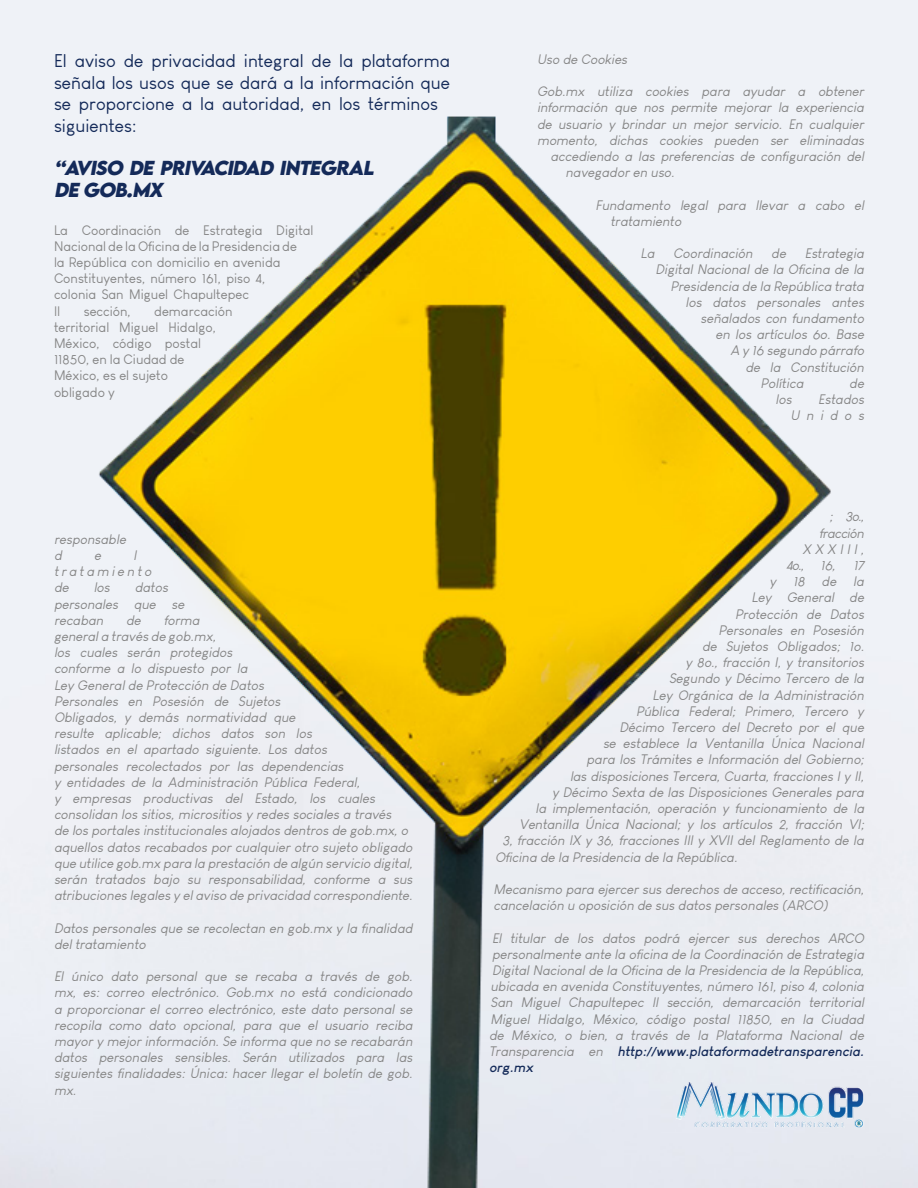
<style>
.page{position:relative;width:918px;height:1188px;background:#fff}
.page>*{position:absolute;margin:0;border:0;box-sizing:border-box;transform-origin:0 0}
.t1{font:18px/21.6px "Louis George Cafe";color:#142a59}
.t2{font:italic 700 18px/21.6px "LEMONMILK";color:#142a59}
.t3{font:italic 13.5px/16.2px "Louis George Cafe";color:#858585}
.t4{font:13.5px/16.2px "Louis George Cafe";color:#858585}
.s1{font-weight:700;color:#142a59}
</style>
<div class="page">
<img style="left:0;top:0;width:918px;height:1188px">
<img style="left:670px;top:1069px;width:201px;height:65px">
<p class="t1" style="left:54px;top:50px;width:398px">El aviso de privacidad integral de la plataforma señala los usos que se dará a la información que se proporcione a la autoridad, en los términos siguientes:</p>
<p class="t2" style="left:54px;top:157px;width:325px">“AVISO DE PRIVACIDAD INTEGRAL<br>DE GOB.MX</p>
<p class="t4" style="left:54px;top:222px;width:261px">La Coordinación de Estrategia Digital<br>Nacional de la Oficina de la Presidencia de<br>la República con domicilio en avenida<br>Constituyentes, número 161, piso 4,<br>colonia San Miguel Chapultepec<br>II</p>
<p class="t4" style="left:54px;top:303px;width:180px;text-indent:100px">demarcación territorial Miguel Hidalgo,<br>México, código postal<br>11850, en la Ciudad de<br>México, es el sujeto<br>obligado y</p>
<p class="t4" style="left:84px;top:303px;width:49px">sección,</p>
<p class="t3" style="left:54px;top:531px;width:76px">responsable d</p>
<p class="t3" style="left:54px;top:547px;width:102px;text-indent:80px">l tratamiento de</p>
<p class="t3" style="left:94px;top:547px;width:11px">e</p>
<p class="t3" style="left:54px;top:580px;width:135px;text-indent:81px">datos personales que se recaban</p>
<p class="t3" style="left:94px;top:580px;width:20px">los</p>
<p class="t3" style="left:54px;top:612px;width:363px;text-indent:110px">forma<br>generala través de gob.mx,<br>los cuales serán protegidos<br>conforme a lo dispuesto por la<br>Ley Generalde Protección de Datos<br>Personales en Posesión de Sujetos<br>Obligados, y demás normatividad que<br>resulte aplicable; dichos datos son los<br>listados en el apartado siguiente. Los datos<br>personales recolectados por las dependencias<br>y entidades de la Administración Pública Federal,<br>y empresas productivas del Estado, los cuales consolidan los sitios, micrositios y redes sociales a través<br>de los portales institucionales alojados dentros de gob.mx,o aquellos datos recabados por cualquier otro sujeto obligado que utilice gob.mx para la prestación de algún servicio digital, serán tratados bajo su responsabilidad, conforme a sus atribuciones legales y elaviso de privacidad correspondiente.</p>
<p class="t3" style="left:54px;top:920px;width:363px">Datos personales que se recolectan en gob.mx y la finalidad deltratamiento</p>
<p class="t3" style="left:54px;top:968px;width:363px;text-align:justify">El único dato personal que se recaba a través de gob. mx, es: correo electrónico. Gob.mx no está condicionado a proporcionar el correo electrónico, este dato personal se recopila como dato opcional, para que el usuario reciba mayory mejorinformación.Se informa que no se recabarán datos personales sensibles. Serán utilizados para las siguientes finalidades: Única: hacer llegar el boletín de gob. mx.</p>
<p class="t3" style="left:126px;top:612px;width:19px">de</p>
<p class="t3" style="left:537px;top:51px;width:95px">Uso de Cookies</p>
<p class="t3" style="left:537px;top:83px;width:331px">Gob.mx utiliza cookies para ayudar a obtener</p>
<p class="t3" style="left:537px;top:100px;width:331px">información que nos permite mejorar la experiencia</p>
<p class="t3" style="left:537px;top:116px;width:331px">de usuario y brindar un mejor servicio. En cualquier</p>
<p class="t3" style="left:537px;top:132px;width:331px">momento, dichas cookies pueden ser eliminadas</p>
<p class="t3" style="left:550px;top:148px;width:318px">accediendo a las preferencias de configuración del</p>
<p class="t3" style="left:566px;top:164px;width:113px">navegadoren uso.</p>
<p class="t3" style="left:610px;top:197px;width:258px;text-indent:-15px">Fundamento legal para llevar a cabo el tratamiento</p>
<p class="t3" style="left:640px;top:245px;width:228px">La Coordinación de Estrategia</p>
<p class="t3" style="left:656px;top:262px;width:213px">Digital Nacional de la Oficina de la</p>
<p class="t3" style="left:670px;top:278px;width:198px">Presidencia de la República trata</p>
<p class="t3" style="left:686px;top:294px;width:183px">los datos personales antes</p>
<p class="t3" style="left:700px;top:310px;width:168px">señalados con fundamento</p>
<p class="t3" style="left:716px;top:326px;width:153px">en los artículos 6o. Base</p>
<p class="t3" style="left:730px;top:343px;width:138px">A y 16 segundo párrafo</p>
<p class="t3" style="left:746px;top:359px;width:123px">de la Constitución</p>
<p class="t3" style="left:760px;top:375px;width:47px">Política</p>
<p class="t3" style="left:849px;top:375px;width:19px">de</p>
<p class="t3" style="left:776px;top:391px;width:20px">los</p>
<p class="t3" style="left:790px;top:391px;width:78px;text-align:right">Estados<br>Unidos</p>
<p class="t3" style="left:830px;top:508px;width:39px">; 3o.,</p>
<p class="t3" style="left:819px;top:525px;width:49px">fracción</p>
<p class="t3" style="left:802px;top:541px;width:66px">XXXIII,</p>
<p class="t3" style="left:786px;top:557px;width:82px">4o., 16, 17</p>
<p class="t3" style="left:770px;top:573px;width:99px">y 18 de la</p>
<p class="t3" style="left:752px;top:589px;width:117px">Ley General de</p>
<p class="t3" style="left:735px;top:606px;width:133px">Protección de Datos</p>
<p class="t3" style="left:718px;top:622px;width:150px">Personales en Posesión</p>
<p class="t3" style="left:702px;top:638px;width:166px">de Sujetos Obligados; 1o.</p>
<p class="t3" style="left:686px;top:654px;width:183px">y 8o., fracción I, y transitorios</p>
<p class="t3" style="left:669px;top:670px;width:199px">Segundo y Décimo Tercero de la</p>
<p class="t3" style="left:652px;top:687px;width:216px">Ley Orgánica de la Administración</p>
<p class="t3" style="left:636px;top:703px;width:232px">Pública Federal; Primero, Tercero y</p>
<p class="t3" style="left:620px;top:719px;width:249px">Décimo Tercero del Decreto por el que</p>
<p class="t3" style="left:603px;top:735px;width:265px">se establece la Ventanilla Única Nacional</p>
<p class="t3" style="left:586px;top:751px;width:282px">para los Trámites e Información del Gobierno;</p>
<p class="t3" style="left:570px;top:768px;width:298px">las disposiciones Tercera, Cuarta, fracciones I y II,</p>
<p class="t3" style="left:552px;top:784px;width:316px">y Décimo Sexta de las Disposiciones Generales para</p>
<p class="t3" style="left:536px;top:800px;width:333px">la implementación, operación y funcionamiento de la</p>
<p class="t3" style="left:519px;top:816px;width:349px">Ventanilla Única Nacional; y los artículos 2, fracción VI;</p>
<p class="t3" style="left:502px;top:832px;width:366px">3, fracción IX y 36, fracciones III y XVII del Reglamento de la</p>
<p class="t3" style="left:495px;top:849px;width:247px">Oficina de la Presidencia de la República.</p>
<p class="t3" style="left:494px;top:881px;width:375px">Mecanismo para ejercersus derechos de acceso,rectificación, cancelación u oposición de sus datos personales (ARCO)</p>
<p class="t3" style="left:489px;top:930px;width:379px;text-align:justify">El titular de los datos podrá ejercer sus derechos ARCO personalmente ante la oficina de la Coordinación de Estrategia DigitalNacionalde la Oficina de la Presidencia de la República, ubicada en avenida Constituyentes, número 161, piso 4, colonia San Miguel Chapultepec II sección, demarcación territorial Miguel Hidalgo, México, código postal 11850, en la Ciudad de México, o bien, a través de la Plataforma Nacional de Transparencia en <span class="s1">http://www.plataformadetransparencia. org.mx</span></p>
</div>
